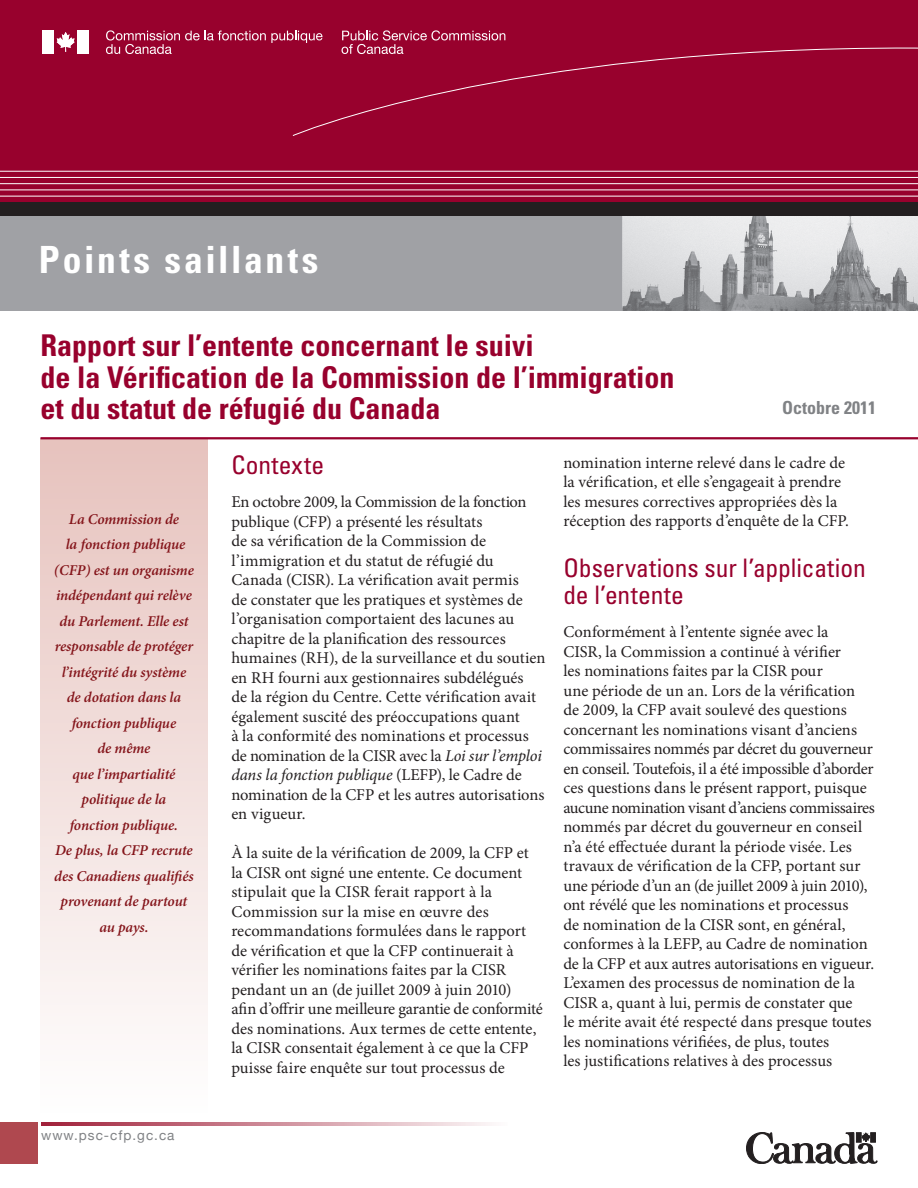
<style>
.page{position:relative;width:918px;height:1188px;background:#fff}
.page>*{position:absolute;margin:0;border:0;box-sizing:border-box;transform-origin:0 0}
.t1{font:700 condensed 37.5px "Univers LT Std";letter-spacing:.07em;color:#fff}
.Main_title{font:700 condensed 30px/31.5px "Univers LT Std";color:#98012d}
.Sub-title{font:condensed 25.5px/27px "Univers LT Std";letter-spacing:-.005em;color:#98012d}
.t2{font:700 condensed 18px "Univers LT Std";color:#808285}
.Body_text{font:16.5px/19.5px "Minion Pro";color:#231f20}
.Side-bar_text{font:italic 600 15px/25.5px "Minion Pro";letter-spacing:-.01em;color:#84141a;text-align:center}
.t3{font:13.5px "Helvetica Neue";letter-spacing:.075em;color:#808285}
.s1{font-style:italic}
</style>
<div class="page">
<div style="left:40px;top:439px;width:168px;height:674px;background:linear-gradient(to bottom,#e6c2bd,#fefefe)"></div>
<div style="left:0;top:0;width:918px;height:216px;background:#98012d"></div>
<div style="left:42px;top:30px;width:12px;height:24px;background:#fff"></div>
<svg style="left:57px;top:32px;width:18px;height:15px"></svg>
<div style="left:77px;top:30px;width:12px;height:24px;background:#fff"></div>
<svg style="left:342px;top:30px;width:163px;height:17px"></svg>
<svg style="left:106px;top:30px;width:217px;height:17px"></svg>
<svg style="left:0;top:47px;width:918px;height:150px"></svg>
<div style="left:0;top:216px;width:622px;height:95px;background:#a0a1a5"></div>
<img style="left:622px;top:216px;width:296px;height:95px">
<div style="left:0;top:203px;width:918px;height:13px;background:#231f20"></div>
<hr style="left:40px;top:437px;width:878px;height:2px;background:#98012d">
<div style="left:0;top:1122px;width:38px;height:42px;background:#af484f"></div>
<hr style="left:41px;top:1122px;width:467px;height:3px;background:#a1213a">
<svg style="left:746px;top:1132px;width:131px;height:32px"></svg>
<p class="t1" style="left:39px;top:237px;width:281px">Points saillants</p>
<p class="Main_title" style="left:40px;top:330px;width:635px">Rapport sur l’entente concernant le suivi<br>de la Vérification de la Commission de l’immigration et du statut de réfugié du Canada</p>
<p class="Sub-title" style="left:231px;top:451px;width:94px">Contexte</p>
<p class="Body_text" style="left:231px;top:492px;width:316px">En octobre 2009, la Commission de la fonction publique (CFP) a présenté les résultats<br>de sa vérification de la Commission de l’immigration et du statut de réfugié du Canada (CISR). La vérification avait permis<br>de constater que les pratiques et systèmes de l’organisation comportaient des lacunes au chapitre de la planification des ressources humaines (RH), de la surveillance et du soutien en RH fourni aux gestionnaires subdélégués<br>de la région du Centre. Cette vérification avait également suscité des préoccupations quant<br>à la conformité des nominations et processus de nomination de la CISR avec la <span class="s1">Loi sur l’emploi dans la fonction publique</span> (LEFP), le Cadre de nomination de la CFP et les autres autorisations en vigueur.</p>
<p class="Body_text" style="left:231px;top:843px;width:313px">À la suite de la vérification de 2009, la CFP et la CISR ont signé une entente. Ce document stipulait que la CISR ferait rapport à la Commission sur la mise en œuvre des recommandations formulées dans le rapport de vérification et que la CFP continuerait à vérifier les nominations faites par la CISR pendant un an (de juillet 2009 à juin 2010)<br>afin d’offrir une meilleure garantie de conformité des nominations. Aux termes de cette entente, la CISR consentait également à ce que la CFP puisse faire enquête sur tout processus de</p>
<p class="t2" style="left:782px;top:397px;width:95px">Octobre 2011</p>
<p class="Body_text" style="left:563px;top:453px;width:287px">nomination interne relevé dans le cadre de la vérification, et elle s’engageait à prendre les mesures correctives appropriées dès la réception des rapports d’enquête de la CFP.</p>
<p class="Sub-title" style="left:563px;top:554px;width:304px">Observations sur l’application de l’entente</p>
<p class="Body_text" style="left:563px;top:622px;width:313px">Conformément à l’entente signée avec la<br>CISR, la Commission a continué à vérifier<br>les nominations faites par la CISR pour<br>une période de un an. Lors de la vérification<br>de 2009, la CFP avait soulevé des questions concernant les nominations visant d’anciens commissaires nommés par décret du gouverneur en conseil. Toutefois, il a été impossible d’aborder ces questions dans le présent rapport, puisque aucune nomination visant d’anciens commissaires nommés par décret du gouverneur en conseil n’a été effectuée durant la période visée. Les travaux de vérification de la CFP, portant sur une période d’un an (de juillet 2009 à juin 2010), ont révélé que les nominations et processus<br>de nomination de la CISR sont, en général, conformes à la LEFP, au Cadre de nomination de la CFP et aux autres autorisations en vigueur.<br>L’examen des processus de nomination de la CISR a, quant à lui, permis de constater que<br>le mérite avait été respecté dans presque toutes les nominations vérifiées, de plus, toutes<br>les justifications relatives à des processus</p>
<p class="Side-bar_text" style="left:54px;top:507px;width:141px">La Commission de<br>la fonction publique (CFP) est un organisme indépendant qui relève du Parlement. Elle est responsable de protéger l’intégrité du système</p>
<p class="Side-bar_text" style="left:67px;top:685px;width:116px">de dotation dans la fonction publique de même</p>
<p class="Side-bar_text" style="left:70px;top:762px;width:110px">que l’impartialité politique de la fonction publique.</p>
<p class="Side-bar_text" style="left:54px;top:838px;width:141px">De plus, la CFP recrute des Canadiens qualifiés provenant de partout au pays.</p>
<p class="t3" style="left:41px;top:1127px;width:135px">www.psc-cfp.gc.ca</p>
</div>
